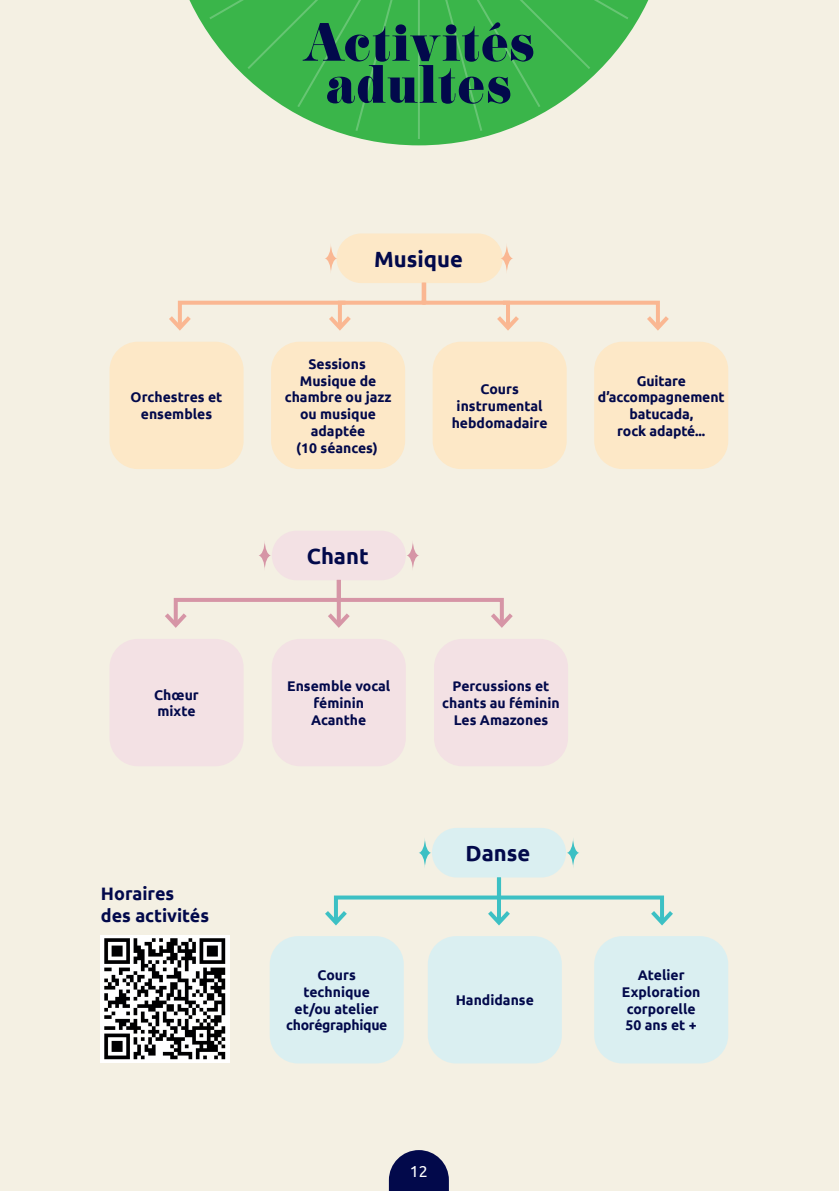
<style>
.page{position:relative;width:839px;height:1191px;background:#fff}
.page>*{position:absolute;margin:0;border:0;box-sizing:border-box;transform-origin:0 0}
.t1{font:56.4px/42px "Didoni URWD";color:#02094b;text-align:center}
.t2{font:700 22px "Ubuntu";color:#02094b}
.t3{font:700 18px/21.6px "Ubuntu";color:#02094b}
.t4{font:16px "Ubuntu";color:#fff}
.t5{font:700 14px/16.8px "Ubuntu";color:#02094b;text-align:center}
</style>
<div class="page">
<hr style="left:838px;top:0;width:1px;height:1191px;background:#e4e7f4">
<div style="left:0;top:0;width:838px;height:1191px;background:#f4f0e3"></div>
<svg style="left:389px;top:1150px;width:60px;height:41px;background:#282e63"></svg>
<div style="left:110px;top:342px;width:134px;height:127px;background:#fde8c7;border-radius:28px"></div>
<div style="left:433px;top:342px;width:134px;height:127px;background:#fde8c7;border-radius:28px"></div>
<div style="left:271px;top:342px;width:134px;height:127px;background:#fde8c7;border-radius:28px"></div>
<div style="left:594px;top:342px;width:134px;height:127px;background:#fde8c7;border-radius:28px"></div>
<div style="left:337px;top:233px;width:166px;height:50px;background:#fde8c7;border-radius:25px"></div>
<svg style="left:324px;top:243px;width:13px;height:31px"></svg>
<svg style="left:500px;top:243px;width:13px;height:31px"></svg>
<img style="left:101px;top:935px;width:128px;height:127px">
<svg style="left:169px;top:279px;width:500px;height:52px"></svg>
<div style="left:110px;top:639px;width:134px;height:127px;background:#f3e1e4;border-radius:28px"></div>
<div style="left:434px;top:639px;width:134px;height:127px;background:#f3e1e4;border-radius:28px"></div>
<div style="left:272px;top:639px;width:134px;height:127px;background:#f3e1e4;border-radius:28px"></div>
<div style="left:272px;top:530px;width:134px;height:50px;background:#f3e1e4;border-radius:25px"></div>
<svg style="left:258px;top:540px;width:13px;height:31px"></svg>
<svg style="left:406px;top:540px;width:13px;height:31px"></svg>
<svg style="left:165px;top:579px;width:348px;height:49px"></svg>
<div style="left:270px;top:936px;width:134px;height:127px;background:#daeff1;border-radius:28px"></div>
<div style="left:594px;top:936px;width:134px;height:127px;background:#daeff1;border-radius:28px"></div>
<div style="left:428px;top:936px;width:134px;height:127px;background:#daeff1;border-radius:28px"></div>
<div style="left:432px;top:828px;width:134px;height:49px;background:#daeff1;border-radius:25px"></div>
<svg style="left:418px;top:837px;width:13px;height:31px"></svg>
<svg style="left:566px;top:837px;width:14px;height:31px"></svg>
<svg style="left:325px;top:873px;width:348px;height:53px"></svg>
<svg style="left:372px;top:141px;width:94px;height:4px"></svg>
<svg style="left:189px;top:0;width:460px;height:141px"></svg>
<h1 class="t1" style="left:302px;top:22px;width:234px">Activités adultes</h1>
<h2 class="t2" style="left:374px;top:246px;width:90px">Musique</h2>
<p class="t5" style="left:285px;top:355px;width:108px">Sessions<br>Musique de chambre ou jazz ou musique adaptée<br>(10 séances)</p>
<p class="t5" style="left:131px;top:389px;width:93px">Orchestres et ensembles</p>
<p class="t5" style="left:452px;top:380px;width:97px">Cours instrumental hebdomadaire</p>
<h2 class="t2" style="left:307px;top:543px;width:64px">Chant</h2>
<p class="t5" style="left:598px;top:372px;width:128px">Guitare d’accompagnement batucada,<br>rock adapté...</p>
<p class="t5" style="left:287px;top:677px;width:104px">Ensemble vocal féminin<br>Acanthe</p>
<p class="t5" style="left:154px;top:686px;width:46px;text-align:left">Chœur mixte</p>
<p class="t5" style="left:442px;top:677px;width:119px">Percussions et chants au féminin<br>Les Amazones</p>
<p class="t3" style="left:101px;top:882px;width:110px">Horaires<br>des activités</p>
<h2 class="t2" style="left:466px;top:840px;width:66px">Danse</h2>
<p class="t5" style="left:286px;top:966px;width:103px">Cours technique et/ou atelier chorégraphique</p>
<p class="t5" style="left:622px;top:966px;width:80px">Atelier<br>Exploration corporelle<br>50 ans et +</p>
<p class="t5" style="left:456px;top:991px;width:80px">Handidanse</p>
<p class="t4" style="left:410px;top:1161px;width:20px">12</p>
</div>
